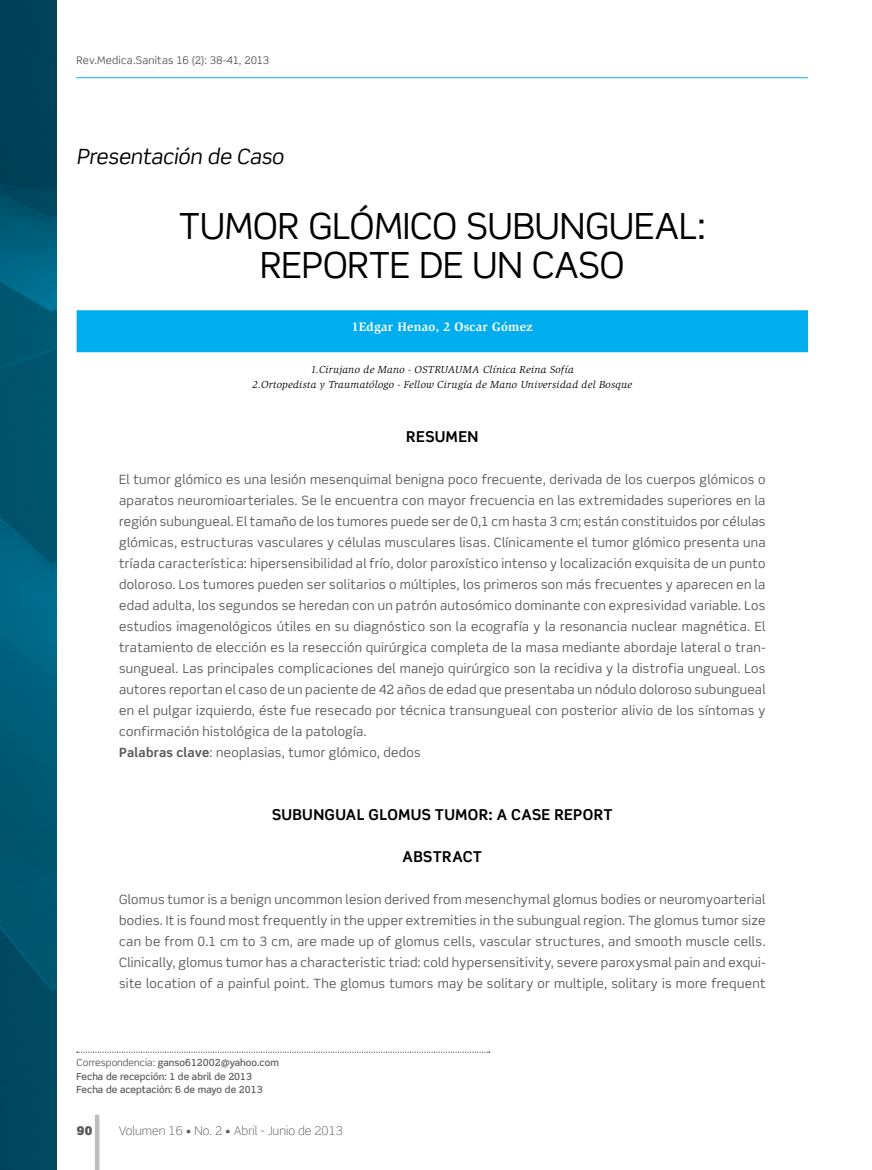
<style>
.page{position:relative;width:872px;height:1170px;background:#fff}
.page>*{position:absolute;margin:0;border:0;box-sizing:border-box;transform-origin:0 0}
.t1{font:36px/39px "Scene Std";letter-spacing:-.005em;color:#000;text-align:center}
.t2{font:italic 21px "Scene Std";letter-spacing:-.015em;color:#000}
.t3{font:700 15px "Scene Std";letter-spacing:.02em;color:#000}
.t4{font:12.75px/21px "Scene Std";letter-spacing:.02em;color:#58595b}
.t5{font:700 12.75px "Slimbach Std";letter-spacing:.015em;color:#fff}
.t6{font:300 12px "Scene Std";color:#58595b}
.t7{font:900 12px "Scene Std";color:#58595b}
.t8{font:italic 10.5px/15px "Slimbach Std";letter-spacing:.025em;color:#000;text-align:center}
.t9{font:10.5px "Scene Std";letter-spacing:.02em;color:#58595b}
.t10{font:500 9.75px/13.5px "Scene Std";color:#58595b}
.s1{font-style:inherit}
.s2{font-weight:700}
.s3{font-weight:400}
</style>
<div class="page">
<hr style="left:95px;top:1114px;width:4px;height:55px;background:#bcbec0">
<hr style="left:76px;top:77px;width:732px;height:1px;background:#00bce4">
<img style="left:53px;top:0;width:3px;height:1169px">
<svg style="left:77px;top:1051px;width:413px;height:1px"></svg>
<div style="left:77px;top:310px;width:731px;height:42px;background:#00aeef"></div>
<img style="left:0;top:0;width:53px;height:1169px">
<p class="t9" style="left:77px;top:53px;width:194px">Rev.Medica.Sanitas <span class="s1">16 (2): 38-41, 2013</span></p>
<h2 class="t2" style="left:77px;top:143px;width:209px">Presentación de Caso</h2>
<h1 class="t1" style="left:179px;top:206px;width:529px">TUMOR GLÓMICO SUBUNGUEAL:<br>REPORTE DE UN CASO</h1>
<p class="t5" style="left:352px;top:319px;width:183px">1Edgar Henao, 2 Oscar Gómez</p>
<p class="t8" style="left:252px;top:362px;width:381px">1.Cirujano de Mano - OSTRUAUMA Clínica Reina Sofía<br>2.Ortopedista y Traumatólogo - Fellow Cirugía de Mano Universidad del Bosque</p>
<p class="t3" style="left:406px;top:427px;width:74px">RESUMEN</p>
<p class="t4" style="left:119px;top:469px;width:648px">El tumor glómico es una lesión mesenquimal benigna poco frecuente, derivada de los cuerpos glómicos o aparatos neuromioarteriales. Se le encuentra con mayor frecuencia en las extremidades superiores en la región subungueal. El tamaño de los tumores puede ser de 0,1 cm hasta 3 cm; están constituidos por células glómicas, estructuras vasculares y células musculares lisas. Clínicamente el tumor glómico presenta una tríada característica: hipersensibilidad al frío, dolor paroxístico intenso y localización exquisita de un punto doloroso. Los tumores pueden ser solitarios o múltiples, los primeros son más frecuentes y aparecen en la edad adulta, los segundos se heredan con un patrón autosómico dominante con expresividad variable. Los estudios imagenológicos útiles en su diagnóstico son la ecografía y la resonancia nuclear magnética. El tratamiento de elección es la resección quirúrgica completa de la masa mediante abordaje lateral o tran&shy;sungueal. Las principales complicaciones del manejo quirúrgico son la recidiva y la distrofia ungueal. Los autores reportan el caso de un paciente de 42 años de edad que presentaba un nódulo doloroso subungueal en el pulgar izquierdo, éste fue resecado por técnica transungueal con posterior alivio de los síntomas y confirmación histológica de la patología.<br><span class="s2">Palabras clave</span>: neoplasias, tumor glómico, dedos</p>
<p class="t3" style="left:272px;top:805px;width:342px">SUBUNGUAL GLOMUS TUMOR: A CASE REPORT</p>
<p class="t3" style="left:402px;top:847px;width:81px">ABSTRACT</p>
<p class="t4" style="left:119px;top:889px;width:648px;text-align:justify">Glomus tumor is a benign uncommon lesion derived from mesenchymal glomus bodies or neuromyoarterial bodies. It is found most frequently in the upper extremities in the subungual region. The glomus tumor size can be from 0.1 cm to 3 cm, are made up of glomus cells, vascular structures, and smooth muscle cells.<br>Clinically, glomus tumor has a characteristic triad: cold hypersensitivity, severe paroxysmal pain and exqui&shy;site location of a painful point. The glomus tumors may be solitary or multiple, solitary is more frequent</p>
<p class="t10" style="left:77px;top:1055px;width:204px"><span class="s3">Correspondencia:</span> ganso612002@yahoo.com<br>Fecha de recepción: 1 de abril de 2013<br>Fecha de aceptación: 6 de mayo de 2013</p>
<p class="t7" style="left:76px;top:1123px;width:18px">90</p>
<p class="t6" style="left:119px;top:1123px;width:225px">Volumen 16 • No. 2 • Abril - Junio de 2013</p>
</div>
